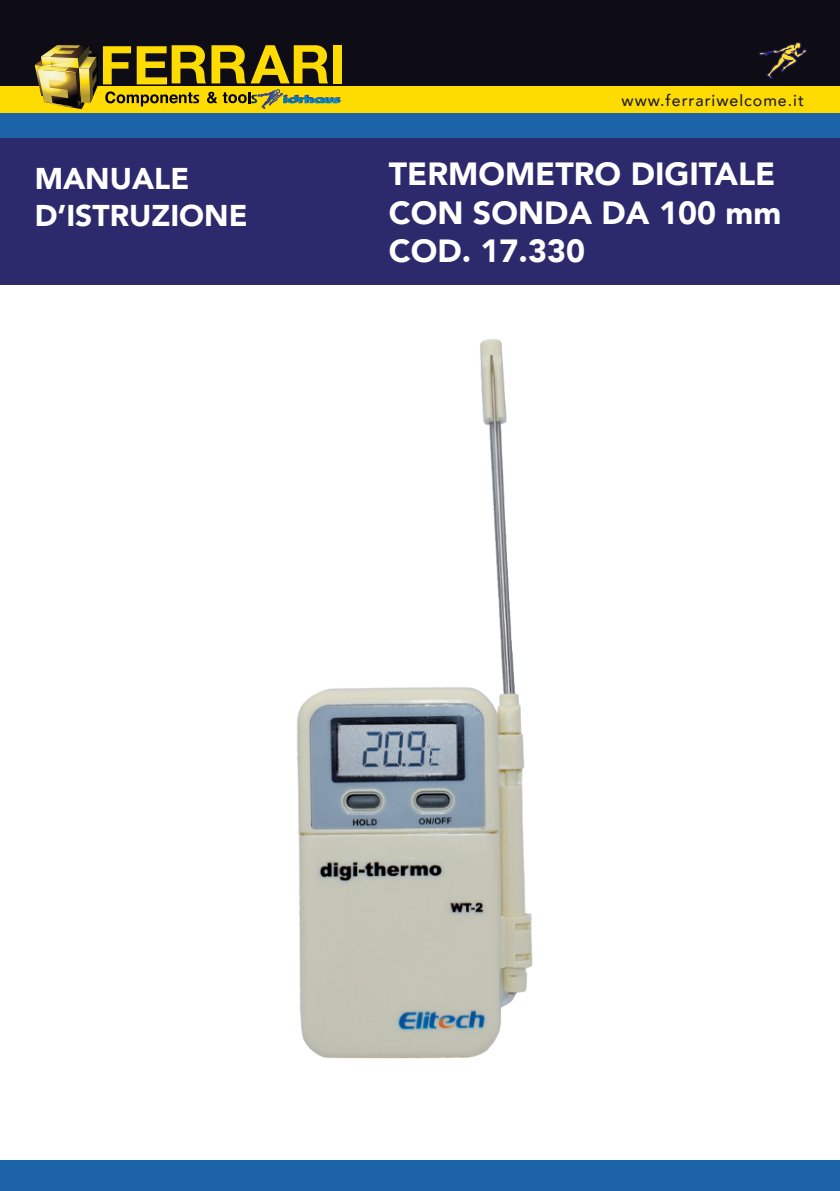
<style>
.page{position:relative;width:840px;height:1191px;background:#fff}
.page>*{position:absolute;margin:0;border:0;box-sizing:border-box;transform-origin:0 0}
.t1{font:900 32px/38.4px "Avenir";color:#fff}
.t2{font:900 30px/36px "Avenir";color:#fff}
.t3{font:500 16px "Avenir";letter-spacing:.06em;color:#231f20}
</style>
<div class="page">
<div style="left:0;top:86px;width:839px;height:27px;background:#ffdc01"></div>
<div style="left:0;top:1159px;width:839px;height:32px;background:#1c63a7"></div>
<div style="left:0;top:113px;width:839px;height:27px;background:#1c63a7"></div>
<div style="left:0;top:138px;width:839px;height:147px;background:#2c296d"></div>
<div style="left:0;top:0;width:839px;height:86px;background:#0e0c14"></div>
<div style="left:333px;top:45px;width:9px;height:38px;background:#ffdc01"></div>
<svg style="left:35px;top:45px;width:305px;height:64px"></svg>
<svg style="left:759px;top:42px;width:47px;height:37px"></svg>
<img style="left:297px;top:339px;width:236px;height:720px">
<p class="t3" style="left:621px;top:87px;width:184px">www.ferrariwelcome.it</p>
<p class="t2" style="left:35px;top:160px;width:214px">MANUALE<br>D’ISTRUZIONE</p>
<p class="t1" style="left:388px;top:154px;width:394px">TERMOMETRO DIGITALE<br>CON SONDA DA 100 mm<br>COD. 17.330</p>
</div>
